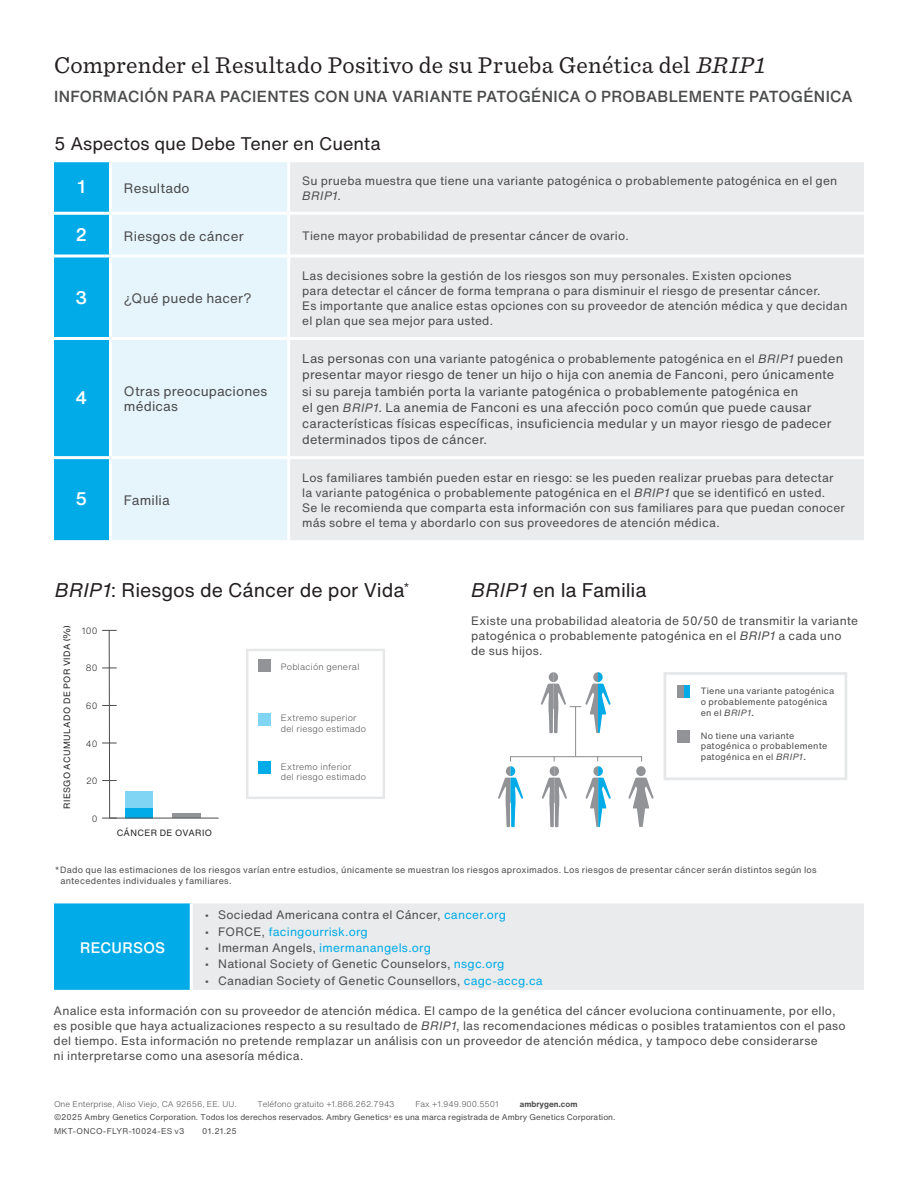
<style>
.page{position:relative;width:918px;height:1188px;background:#fff}
.page>*{position:absolute;margin:0;border:0;box-sizing:border-box;transform-origin:0 0}
.t1{font:24px "Sentinel";letter-spacing:.01em;color:#231f20}
.Black_all_caps_subhead{font:19.5px "Helvetica Now Text";color:#231f20}
.Black_all_caps_subhead-2{font:18px "Helvetica Now Text";color:#231f20}
.t2{font:500 18px "Helvetica Now Text";color:#fff}
.t3{font:500 15.75px "Helvetica Now Text";letter-spacing:.015em;color:#4b4c4d}
.t4{font:500 15px "Helvetica Now Text";letter-spacing:.02em;color:#fff}
.Body_Copy{font:13.5px/15px "Helvetica Now Text";letter-spacing:.01em;color:#4b4c4d}
.Body_Copy-2{font:12.75px/16.2px "Helvetica Now Text";letter-spacing:.015em;color:#4b4c4d}
.Body_Copy-3{font:12px/15px "Helvetica Now Text";letter-spacing:.015em;color:#4b4c4d}
.Section_text{font:12px/15px "Helvetica Now Text";letter-spacing:.015em;color:#4b4c4d}
.t5{font:12px "Helvetica Now Text";letter-spacing:.015em;color:#00abe7}
.Section_text-2{font:9px/10.8px "Helvetica Now Text";letter-spacing:.025em;color:#4d4c4f}
.Main_table_copy{font:9px/10.8px "Helvetica Now Text";letter-spacing:.025em;color:#4b4c4d}
.Main_table_copy-2{font:300 9px/10.8px "Helvetica Now Text";letter-spacing:.025em;color:#4b4c4d}
.Black_all_caps_subhead-3{font:9px "Helvetica Now Text";letter-spacing:.045em;color:#231f20}
.Black_all_caps_subhead-4{font:300 9px "Helvetica Now Text";letter-spacing:.03em;color:#231f20}
.t6{font:8.25px "Helvetica Now Text";color:#4b4c4d}
.Body_Copy-4{font:300 8.25px "Helvetica Now Text";color:#4b4c4d}
.t7{font:8.25px "Helvetica Now Text";letter-spacing:.035em;color:#4b4c4d}
.Body_Copy-5{font:700 8.25px "Helvetica Now Text";color:#4b4c4d}
.s1{font-style:italic}
.s2{font-size:12.75px}
.s3{font-style:italic;font-size:12px}
.s4{font-size:11.25px}
.s5{color:#00abe7}
.s6{color:#4b4c4d}
</style>
<div class="page">
<div style="left:54px;top:162px;width:55px;height:378px;background:#00abe7"></div>
<div style="left:112px;top:162px;width:175px;height:378px;background:#e6f4fb"></div>
<div style="left:290px;top:162px;width:574px;height:378px;background:#eaebec"></div>
<hr style="left:54px;top:212px;width:56px;height:3px;background:#fff">
<hr style="left:110px;top:212px;width:179px;height:3px;background:#fff">
<hr style="left:289px;top:212px;width:575px;height:3px;background:#fff">
<hr style="left:54px;top:254px;width:56px;height:3px;background:#fff">
<hr style="left:110px;top:254px;width:179px;height:3px;background:#fff">
<hr style="left:289px;top:254px;width:575px;height:3px;background:#fff">
<hr style="left:54px;top:337px;width:56px;height:3px;background:#fff">
<hr style="left:110px;top:337px;width:179px;height:3px;background:#fff">
<hr style="left:289px;top:337px;width:575px;height:3px;background:#fff">
<hr style="left:54px;top:456px;width:56px;height:3px;background:#fff">
<hr style="left:110px;top:456px;width:180px;height:3px;background:#fff">
<hr style="left:290px;top:456px;width:574px;height:3px;background:#fff">
<div style="left:54px;top:902px;width:137px;height:89px;background:#00abe7"></div>
<div style="left:191px;top:902px;width:673px;height:89px;background:#eaebec"></div>
<hr style="left:54px;top:900px;width:137px;height:3px;background:#fff">
<hr style="left:191px;top:900px;width:673px;height:3px;background:#fff">
<hr style="left:190px;top:903px;width:3px;height:87px;background:#fff">
<hr style="left:54px;top:990px;width:137px;height:3px;background:#fff">
<hr style="left:191px;top:990px;width:673px;height:3px;background:#fff">
<div style="left:664px;top:672px;width:183px;height:108px;border:3px solid #e6e7e9"></div>
<div style="left:677px;top:731px;width:12px;height:12px;background:#919396"></div>
<svg style="left:683px;top:686px;width:6px;height:12px"></svg>
<div style="left:677px;top:686px;width:6px;height:12px;background:#919396"></div>
<hr style="left:575px;top:707px;width:1px;height:49px;background:#898b8e">
<svg style="left:541px;top:672px;width:70px;height:61px"></svg>
<svg style="left:498px;top:756px;width:156px;height:71px"></svg>
<div style="left:125px;top:791px;width:28px;height:27px;background:#80d4f4"></div>
<div style="left:125px;top:808px;width:28px;height:10px;background:#00abe7"></div>
<div style="left:172px;top:813px;width:29px;height:5px;background:#919396"></div>
<hr style="left:109px;top:818px;width:110px;height:1px;background:#4b4c4d">
<div style="left:246px;top:649px;width:139px;height:150px;border:2px solid #e6e7e9"></div>
<div style="left:259px;top:713px;width:12px;height:12px;background:#80d4f4"></div>
<div style="left:259px;top:762px;width:12px;height:12px;background:#00abe7"></div>
<div style="left:259px;top:660px;width:12px;height:12px;background:#919396"></div>
<svg style="left:102px;top:630px;width:15px;height:189px"></svg>
<p class="t1" style="left:54px;top:47px;width:719px">Comprender el Resultado Positivo de su Prueba Genética del <span class="s1">BRIP1</span></p>
<p class="t3" style="left:54px;top:84px;width:800px">INFORMACIÓN PARA PACIENTES CON UNA VARIANTE PATOGÉNICA O PROBABLEMENTE PATOGÉNICA</p>
<p class="Black_all_caps_subhead-2" style="left:54px;top:130px;width:328px">5 Aspectos que Debe Tener en Cuenta</p>
<p class="t2" style="left:77px;top:173px;width:10px">1</p>
<p class="Body_Copy" style="left:124px;top:180px;width:67px">Resultado</p>
<p class="Body_Copy-3" style="left:302px;top:173px;width:537px">Su prueba muestra que tiene una variante patogénica o probablemente patogénica en el gen<br><span class="s1">BRIP1</span>.</p>
<p class="t2" style="left:76px;top:221px;width:13px">2</p>
<p class="Body_Copy" style="left:124px;top:228px;width:121px">Riesgos de cáncer</p>
<p class="Body_Copy-3" style="left:302px;top:228px;width:328px">Tiene mayor probabilidad de presentar cáncer de ovario.</p>
<p class="t2" style="left:76px;top:284px;width:13px">3</p>
<p class="Body_Copy" style="left:124px;top:290px;width:129px">¿Qué puede hacer?</p>
<p class="t2" style="left:76px;top:384px;width:13px">4</p>
<p class="Body_Copy" style="left:124px;top:384px;width:145px">Otras preocupaciones médicas</p>
<p class="t2" style="left:76px;top:485px;width:13px">5</p>
<p class="Body_Copy" style="left:124px;top:492px;width:47px">Familia</p>
<p class="Body_Copy-3" style="left:302px;top:268px;width:547px">Las decisiones sobre la gestión de los riesgos son muy personales. Existen opciones<br>para detectar el cáncer de forma temprana o para disminuir el riesgo de presentar cáncer.<br>Es importante que analice estas opciones con su proveedor de atención médica y que decidan el plan que sea mejor para usted.</p>
<p class="Body_Copy-3" style="left:302px;top:351px;width:543px"><span class="s2">Las personas con una</span> variante patogénica o probablemente patogénica en el <span class="s1">BRIP1</span> <span class="s2">pueden</span></p>
<p class="Body_Copy-2" style="left:302px;top:366px;width:534px">presentar mayor riesgo de tener un hijo o hija con anemia de Fanconi, pero únicamente si su pareja también porta la variante patogénica o probablemente patogénica en<br>el gen <span class="s3">BRIP1</span>. La anemia de Fanconi es una afección poco común que puede causar características físicas específicas, insuficiencia medular y un mayor riesgo de padecer determinados tipos de cáncer.</p>
<p class="Body_Copy-3" style="left:302px;top:470px;width:544px">Los familiares también pueden estar en riesgo: se les pueden realizar pruebas para detectar la variante patogénica o probablemente patogénica en el <span class="s1">BRIP1</span> que se identificó en usted.<br>Se le recomienda que comparta esta información con sus familiares para que puedan conocer más sobre el tema y abordarlo con sus proveedores de atención médica.</p>
<p class="Black_all_caps_subhead" style="left:55px;top:576px;width:356px"><span class="s1">BRIP1</span>: Riesgos de Cáncer de por Vida<sup>*</sup></p>
<p class="Black_all_caps_subhead-3" style="left:60px;top:809px;width:185px;rotate:-90deg">RIESGO ACUMULADO DE POR VIDA (%)</p>
<p class="Black_all_caps_subhead-4" style="left:82px;top:624px;width:18px">100</p>
<p class="Black_all_caps_subhead-4" style="left:92px;top:812px;width:7px">0</p>
<p class="Black_all_caps_subhead-4" style="left:86px;top:662px;width:13px">80</p>
<p class="Black_all_caps_subhead-4" style="left:86px;top:699px;width:13px">60</p>
<p class="Black_all_caps_subhead-4" style="left:86px;top:737px;width:13px">40</p>
<p class="Black_all_caps_subhead-4" style="left:86px;top:774px;width:13px">20</p>
<p class="Black_all_caps_subhead-3" style="left:117px;top:826px;width:97px">CÁNCER DE OVARIO</p>
<p class="Main_table_copy-2" style="left:281px;top:662px;width:80px">Población general</p>
<p class="Main_table_copy-2" style="left:281px;top:712px;width:87px">Extremo superior del riesgo estimado</p>
<p class="Main_table_copy-2" style="left:281px;top:761px;width:87px">Extremo inferior del riesgo estimado</p>
<p class="Black_all_caps_subhead" style="left:471px;top:576px;width:177px"><span class="s1">BRIP1</span> en la Familia</p>
<p class="Section_text" style="left:471px;top:613px;width:388px">Existe una probabilidad aleatoria de 50/50 de transmitir la variante patogénica o probablemente patogénica en el <span class="s1">BRIP1</span> a cada uno de sus hijos.</p>
<p class="Main_table_copy" style="left:701px;top:685px;width:135px">Tiene una variante patogénica o probablemente patogénica en el <span class="s1">BRIP1</span><span class="s4">.</span></p>
<p class="Main_table_copy" style="left:701px;top:730px;width:128px">No tiene una variante patogénica o probablemente patogénica en el <span class="s1">BRIP1</span><span class="s4">.</span></p>
<p class="Section_text-2" style="left:60px;top:865px;width:758px;text-indent:-5px">*Dado que las estimaciones de los riesgos varían entre estudios, únicamente se muestran los riesgos aproximados. Los riesgos de presentar cáncer serán distintos según los antecedentes individuales y familiares.</p>
<p class="t4" style="left:80px;top:937px;width:87px">RECURSOS</p>
<p class="Section_text" style="left:205px;top:907px;width:303px">• Sociedad Americana contra el Cáncer, <span class="s5">cancer.org</span></p>
<p class="t5" style="left:205px;top:922px;width:165px"><span class="s6">• FORCE,</span> facingourrisk.org</p>
<p class="t5" style="left:205px;top:939px;width:228px"><span class="s6">• Imerman Angels,</span> imermanangels.org</p>
<p class="Section_text" style="left:205px;top:956px;width:301px">• National Society of Genetic Counselors, <span class="s5">nsgc.org</span></p>
<p class="Section_text" style="left:205px;top:973px;width:340px">• Canadian Society of Genetic Counsellors, <span class="s5">cagc-accg.ca</span></p>
<p class="Section_text" style="left:54px;top:1003px;width:794px">Analice esta información con su proveedor de atención médica. El campo de la genética del cáncer evoluciona continuamente, por ello, es posible que haya actualizaciones respecto a su resultado de <span class="s1">BRIP1</span>, las recomendaciones médicas o posibles tratamientos con el paso del tiempo. Esta información no pretende remplazar un análisis con un proveedor de atención médica, y tampoco debe considerarse<br>ni interpretarse como una asesoría médica.</p>
<p class="Body_Copy-4" style="left:54px;top:1098px;width:184px">One Enterprise, Aliso Viejo, CA 92656, EE. UU.</p>
<p class="Body_Copy-4" style="left:258px;top:1098px;width:139px">Teléfono gratuito +1.866.262.7943</p>
<p class="Body_Copy-4" style="left:416px;top:1098px;width:85px">Fax +1.949.900.5501</p>
<p class="Body_Copy-5" style="left:520px;top:1098px;width:59px">ambrygen.com</p>
<p class="t6" style="left:54px;top:1111px;width:563px">©2025 Ambry Genetics Corporation. Todos los derechos reservados. Ambry Genetics<sup>®</sup> es una marca registrada de Ambry Genetics Corporation.</p>
<p class="t7" style="left:54px;top:1125px;width:132px">MKT-ONCO-FLYR-10024-ES v3</p>
<p class="t6" style="left:202px;top:1125px;width:36px">01.21.25</p>
</div>
